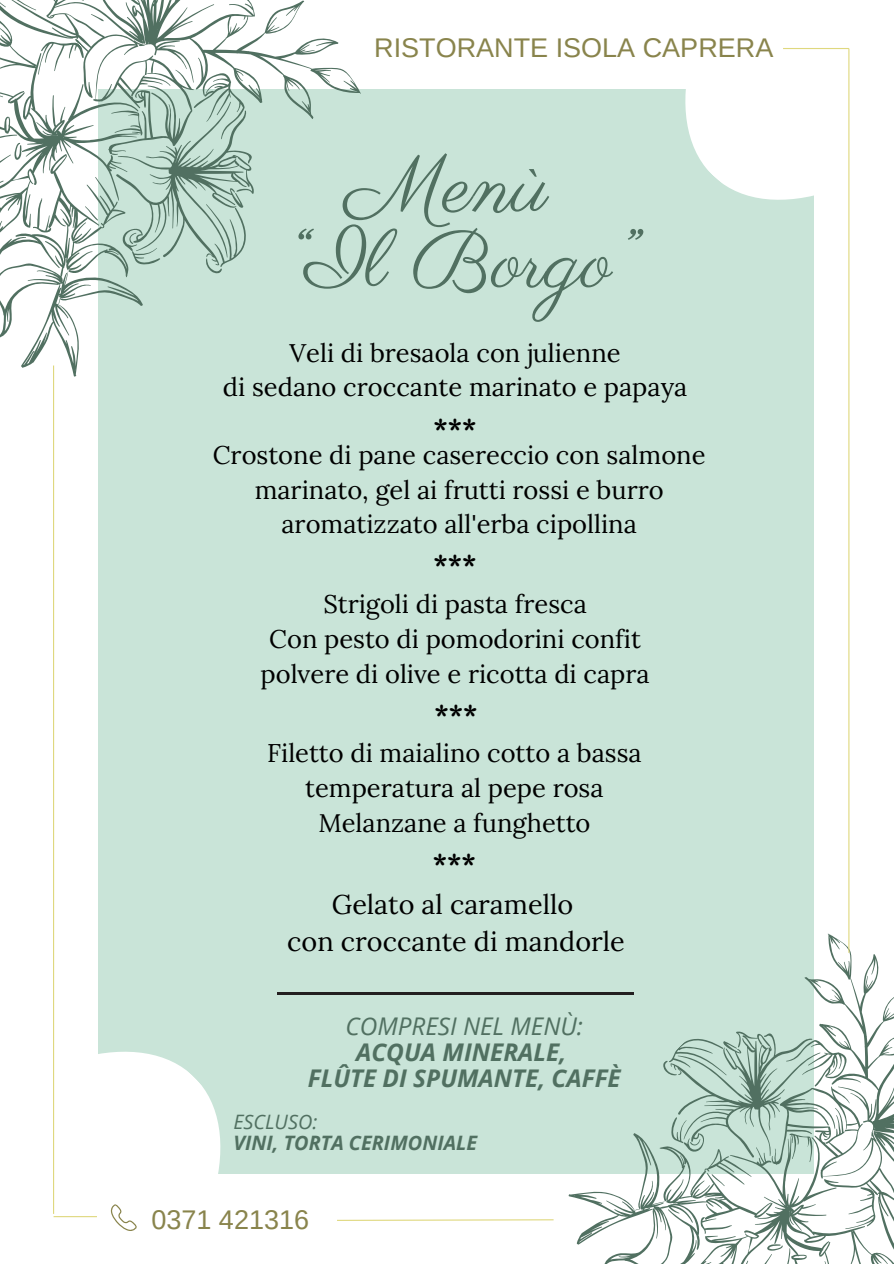
<style>
.page{position:relative;width:894px;height:1264px;background:#fff}
.page>*{position:absolute;margin:0;border:0;box-sizing:border-box;transform-origin:0 0}
.t1{font:80.85px/75.3px "Parisienne";color:#517061;text-align:center}
.t2{font:27px/37.2px "Lora";color:#000;text-align:center}
.t3{font:27px "Arimo";color:#89844c}
.t4{font:700 27px "Lora";color:#000}
.t5{font:25.5px/34.8px "Lora";color:#000;text-align:center}
.t6{font:italic 700 24.3px/25.8px "Open Sans";color:#517061;text-align:center}
.t7{font:italic 700 19.8px "Open Sans";color:#517061}
.t8{font:italic 19.8px "Open Sans";color:#517061}
.s1{font-weight:400}
</style>
<div class="page">
<div style="left:98px;top:89px;width:715px;height:1084px;background:#c9e4d8"></div>
<svg style="left:685px;top:48px;width:165px;height:179px;fill:#fff"></svg>
<svg style="left:53px;top:1025px;width:194px;height:206px;fill:#fff"></svg>
<svg style="left:529px;top:899px;width:364px;height:364px"></svg>
<svg style="left:0;top:0;width:361px;height:419px"></svg>
<hr style="left:53px;top:365px;width:1px;height:848px;background:#dfd87e">
<hr style="left:848px;top:48px;width:1px;height:904px;background:#dfd87e">
<svg style="left:337px;top:1218px;width:217px;height:3px"></svg>
<hr style="left:782px;top:48px;width:66px;height:1px;background:#dfd87e">
<svg style="left:111px;top:1203px;width:27px;height:27px"></svg>
<hr style="left:54px;top:1215px;width:43px;height:2px;background:#dfd87e">
<hr style="left:277px;top:992px;width:357px;height:2px;background:#231f20">
<h3 class="t3" style="left:374px;top:33px;width:400px">RISTORANTE ISOLA CAPRERA</h3>
<p class="t1" style="left:286px;top:154px;width:346px">Menù<br>“Il Borgo”</p>
<h2 class="t5" style="left:223px;top:335px;width:465px">Veli di bresaola con julienne<br>di sedano croccante marinato e papaya</h2>
<p class="t4" style="left:433px;top:410px;width:45px">***</p>
<h1 class="t5" style="left:213px;top:437px;width:494px">Crostone di pane casereccio con salmone marinato, gel ai frutti rossi e burro aromatizzato all'erba cipollina</h1>
<h3 class="t4" style="left:433px;top:547px;width:45px">***</h3>
<p class="t5" style="left:260px;top:586px;width:390px">Strigoli di pasta fresca<br>Con pesto di pomodorini confit polvere di olive e ricotta di capra</p>
<h3 class="t4" style="left:434px;top:696px;width:45px">***</h3>
<p class="t5" style="left:267px;top:735px;width:376px">Filetto di maialino cotto a bassa temperatura al pepe rosa<br>Melanzane a funghetto</p>
<p class="t4" style="left:432px;top:845px;width:45px">***</p>
<h3 class="t2" style="left:287px;top:885px;width:339px">Gelato al caramello<br>con croccante di mandorle</h3>
<p class="t6" style="left:308px;top:1012px;width:314px"><span class="s1">COMPRESI NEL MENÙ:<br></span>ACQUA MINERALE,<br>FLÛTE DI SPUMANTE, CAFFÈ</p>
<h2 class="t8" style="left:233px;top:1107px;width:85px">ESCLUSO:</h2>
<p class="t7" style="left:233px;top:1128px;width:245px">VINI, TORTA CERIMONIALE</p>
<p class="t3" style="left:151px;top:1204px;width:159px">0371 421316</p>
</div>
